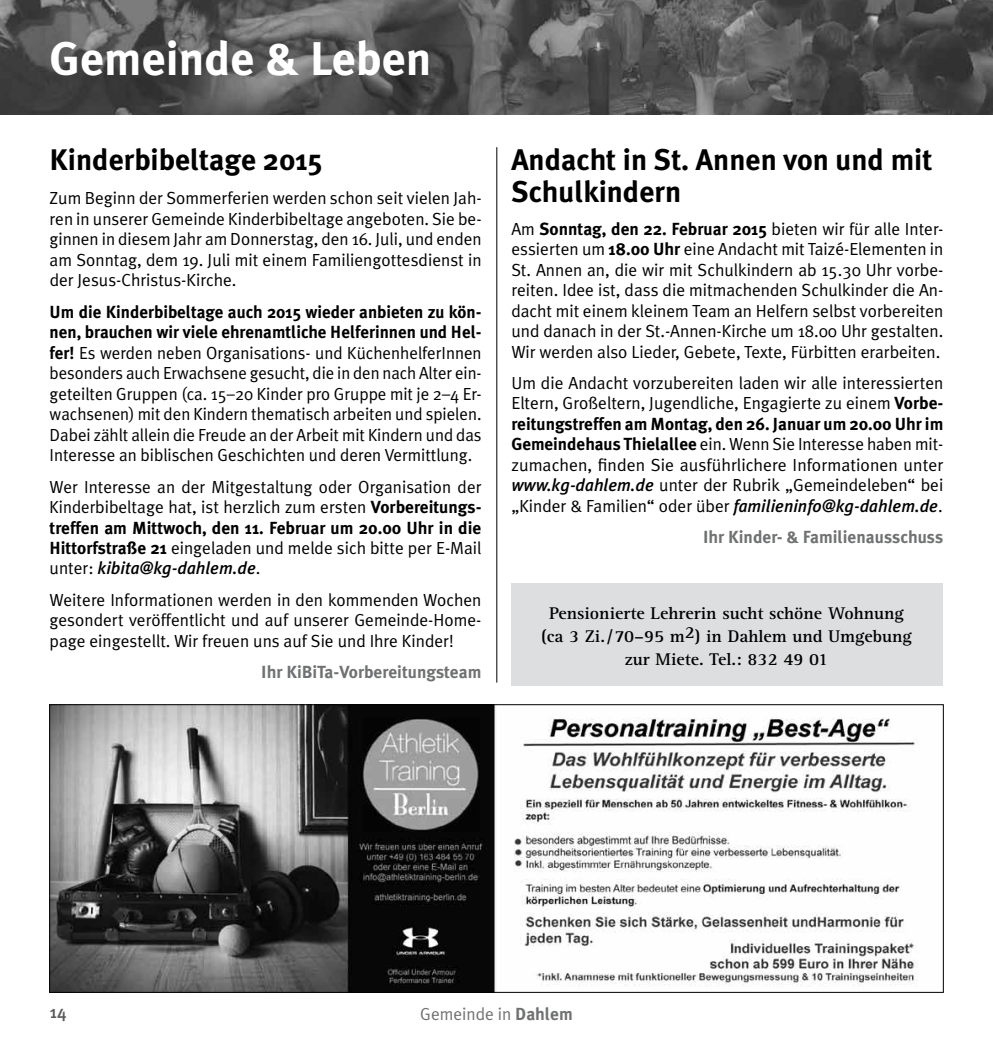
<style>
.page{position:relative;width:993px;height:1042px;background:#fff}
.page>*{position:absolute;margin:0;border:0;box-sizing:border-box;transform-origin:0 0}
.t1{font:700 47.25px "Meta Plus";color:#fff}
.t2{font:700 29.75px/31.5px "Meta Plus";color:#000}
.t3{font:17.5px/20.5px "Meta Plus Normal";color:#000;text-align:justify}
.t4{font:700 17.5px/20.5px "Meta Plus";color:#000}
.t5{font:700 17.5px/22.9px "Rotis Serif";color:#000;text-align:center}
.t6{font:700 17.5px "Meta Plus";color:#707172}
.t7{font:italic 500 17.5px "Meta Plus";color:#000}
.t8{font:17.5px "Meta Plus Normal";color:#707172}
.t9{font:500 17.5px "Meta Plus";color:#58585a}
.s1{font-family:"Meta Plus";font-weight:700}
.s2{font-family:"Meta Plus Normal";font-weight:400;font-style:normal}
.s3{font-family:"Meta Plus Normal";font-weight:400}
.s4{font-family:"Meta Plus";font-weight:500;font-style:italic}
</style>
<div class="page">
<img style="left:0;top:0;width:992px;height:115px">
<hr style="left:496px;top:147px;width:1px;height:535px;background:#000">
<img style="left:51px;top:706px;width:867px;height:284px">
<div style="left:511px;top:583px;width:432px;height:102px;background:#dddedf"></div>
<h1 class="t1" style="left:50px;top:31px;width:383px">Gemeinde &amp; Leben</h1>
<h2 class="t2" style="left:50px;top:144px;width:274px">Kinderbibeltage 2015</h2>
<p class="t3" style="left:50px;top:188px;width:433px">Zum Beginn der Sommerferien werden schon seit vielen Jah&shy;ren in unserer Gemeinde Kinderbibeltage angeboten. Sie be&shy;ginnen in diesem Jahr am Donnerstag, den 16. Juli, und enden am Sonntag, dem 19. Juli mit einem Familiengottesdienst in der Jesus-Christus-Kirche.</p>
<p class="t4" style="left:50px;top:301px;width:433px">Um die Kinderbibeltage auch 2015 wieder anbieten zu kön&shy;nen, brauchen wir viele ehrenamtliche Helferinnen und Hel-</p>
<p class="t3" style="left:50px;top:342px;width:433px"><span class="s1">fer!</span> Es werden neben Organisations- und KüchenhelferInnen besonders auch Erwachsene gesucht, die in den nach Alter ein&shy;geteilten Gruppen (ca. 15–20 Kinder pro Gruppe mit je 2–4 Er&shy;wachsenen) mit den Kindern thematisch arbeiten und spielen.<br>Dabei zählt allein die Freude an der Arbeit mit Kindern und das Interesse an biblischen Geschichten und deren Vermittlung.</p>
<p class="t3" style="left:50px;top:476px;width:433px">Wer Interesse an der Mitgestaltung oder Organisation der<br>Kin derbibeltage hat, ist herzlich zum ersten <span class="s1">Vorbereitungs-</span></p>
<p class="t4" style="left:50px;top:517px;width:433px">treffen am Mittwoch, den 11. Februar um 20.00 Uhr in die</p>
<p class="t3" style="left:50px;top:537px;width:433px"><span class="s1">Hittorfstraße 21</span> eingeladen und melde sich bitte per E-Mail</p>
<p class="t7" style="left:50px;top:558px;width:212px"><span class="s2">unter:</span> kibita@kg-dahlem.de<span class="s2">.</span></p>
<p class="t3" style="left:49px;top:589px;width:433px">Weitere Informationen werden in den kommenden Wochen gesondert veröffentlicht und auf unserer Gemeinde-Home&shy;page eingestellt. Wir freuen uns auf Sie und Ihre Kinder!</p>
<p class="t6" style="left:261px;top:662px;width:222px">Ihr KiBiTa-Vorbereitungsteam</p>
<h2 class="t2" style="left:511px;top:144px;width:422px">Andacht in St. Annen von und mit<br>Schulkindern</h2>
<p class="t4" style="left:511px;top:218px;width:433px"><span class="s3">Am</span> Sonntag, den 22. Februar 2015 <span class="s3">bieten wir für alle Inter-</span></p>
<p class="t3" style="left:511px;top:239px;width:433px">essierten um <span class="s1">18.00 Uhr</span> eine Andacht mit Taizé-Elementen in St. Annen an, die wir mit Schulkindern ab 15.30 Uhr vorbe&shy;reiten. Idee ist, dass die mitmachenden Schulkinder die An&shy;dacht mit einem kleinem Team an Helfern selbst vorbereiten und danach in der St.-Annen-Kirche um 18.00 Uhr gestalten.<br>Wir werden also Lieder, Gebete, Texte, Fürbitten erarbeiten.</p>
<p class="t3" style="left:511px;top:372px;width:433px">Um die Andacht vorzubereiten laden wir alle interessierten<br>Eltern, Großeltern, Jugendliche, Engagierte zu einem <span class="s1">Vorbe-</span></p>
<p class="t4" style="left:511px;top:413px;width:433px">reitungstreffen am Montag, den 26. Januar um 20.00 Uhr im</p>
<p class="t3" style="left:511px;top:434px;width:433px"><span class="s1">Gemeindehaus Thielallee</span> ein. Wenn Sie Interesse haben mit&shy;zumachen, finden Sie ausführlichere Informationen unter <span class="s4">www.kg-dahlem.de</span> unter der Rubrik „Gemeindeleben“ bei „Kinder &amp; Familien“ oder über <span class="s4">familieninfo@kg-dahlem.de</span>.</p>
<p class="t6" style="left:702px;top:527px;width:242px">Ihr Kinder- &amp; Familienausschuss</p>
<p class="t5" style="left:541px;top:602px;width:372px">Pensionierte Lehrerin sucht schöne Wohnung (ca 3 Zi./70–95 m2) in Dahlem und Umgebung zur Miete. Tel.: 832 49 01</p>
<p class="t9" style="left:50px;top:1002px;width:18px">14</p>
<p class="t8" style="left:420px;top:1004px;width:154px">Gemeinde in <span class="s1">Dahlem</span></p>
</div>
